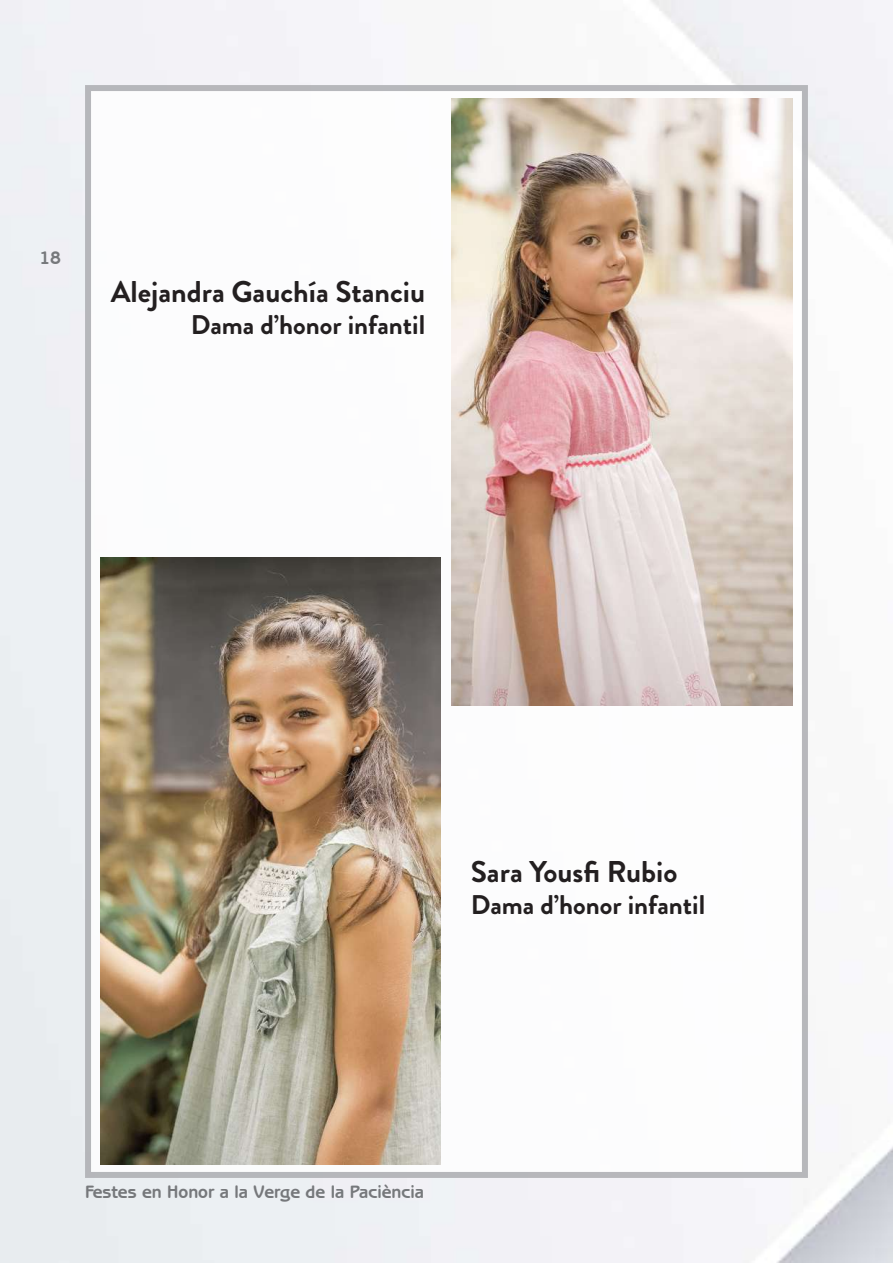
<style>
.page{position:relative;width:893px;height:1263px;background:#fff}
.page>*{position:absolute;margin:0;border:0;box-sizing:border-box;transform-origin:0 0}
.t1{font:700 30px "Brandon Grotesque";color:#231f20}
.t2{font:700 27px "Brandon Grotesque";color:#231f20}
.t3{font:700 18px "Benguiat Gothic IT Cby BT";color:#76787b}
</style>
<div class="page">
<div style="left:85px;top:85px;width:723px;height:1093px;background:#fff;border:6px solid #aaabaf"></div>
<img style="left:100px;top:557px;width:341px;height:608px">
<img style="left:452px;top:98px;width:340px;height:608px">
<p class="t3" style="left:39px;top:246px;width:23px">18</p>
<p class="t1" style="left:111px;top:271px;width:316px">Alejandra Gauchía Stanciu</p>
<p class="t2" style="left:191px;top:306px;width:236px">Dama d’honor infantil</p>
<p class="t1" style="left:471px;top:851px;width:208px">Sara Yousfi Rubio</p>
<p class="t2" style="left:471px;top:886px;width:236px">Dama d’honor infantil</p>
<p class="t3" style="left:85px;top:1181px;width:341px">Festes en Honor a la Verge de la Paciència</p>
</div>
